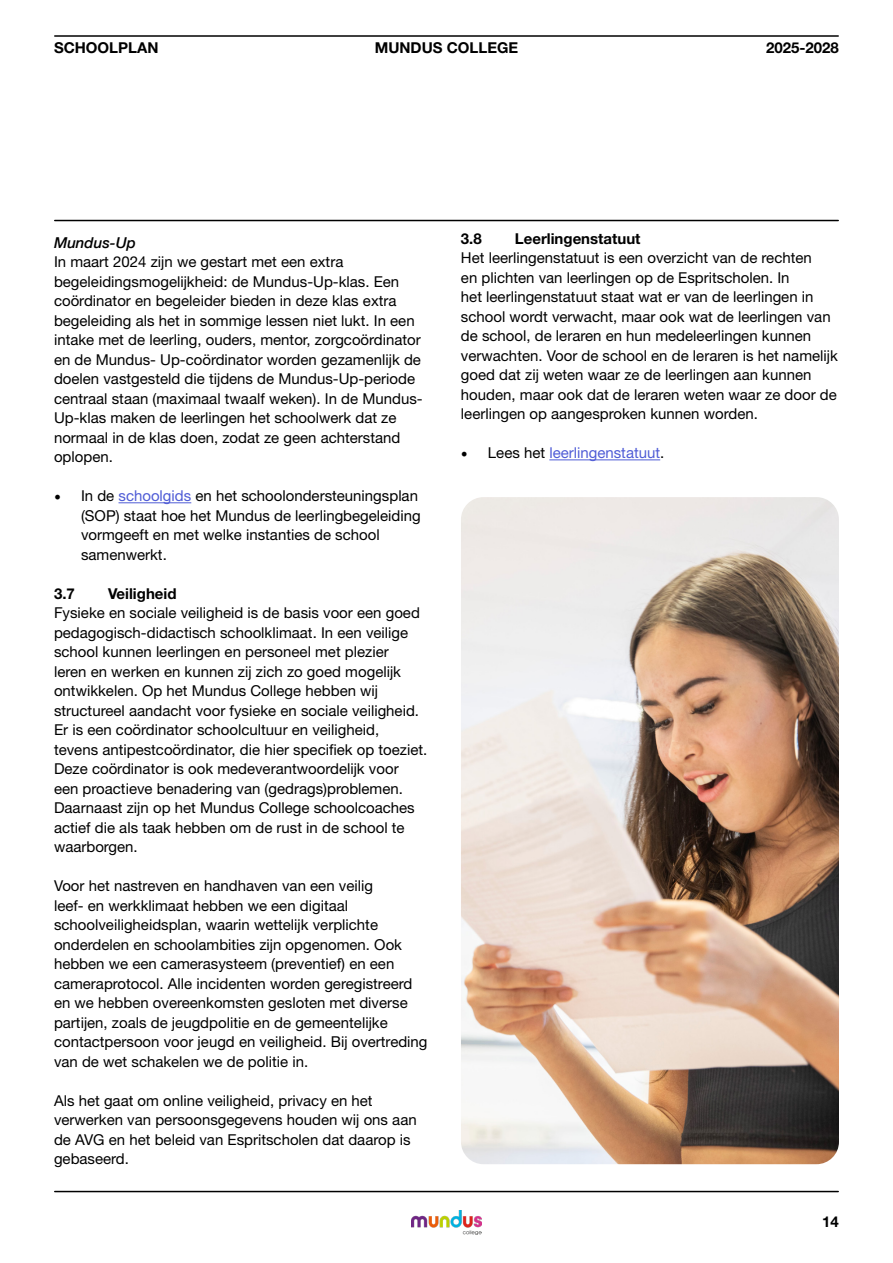
<style>
.page{position:relative;width:893px;height:1263px;background:#fff}
.page>*{position:absolute;margin:0;border:0;box-sizing:border-box;transform-origin:0 0}
.t1{font:15px/19.5px "Helvetica Neue LT Pro";color:#000}
.t2{font:700 15px "Helvetica Neue LT Pro";color:#000}
.t3{font:15px "Helvetica Neue LT Pro";color:#4f5cd6}
.t4{font:italic 500 15px "Helvetica Neue";color:#000}
.s1{font-family:"Minion Pro";font-size:18px}
.s2{color:#4f5cd6}
.s3{font-family:"Minion Pro";font-size:18px;color:#000}
.s4{color:#000}
</style>
<div class="page">
<hr style="left:55px;top:35px;width:783px;height:2px;background:#000">
<img style="left:412px;top:1210px;width:69px;height:24px">
<hr style="left:55px;top:220px;width:783px;height:1px;background:#000">
<hr style="left:549px;top:459px;width:111px;height:1px;background:#4f5cd6">
<hr style="left:119px;top:502px;width:72px;height:1px;background:#4f5cd6">
<hr style="left:55px;top:1191px;width:783px;height:1px;background:#000">
<img style="left:461px;top:497px;width:378px;height:667px">
<p class="t2" style="left:54px;top:38px;width:106px">SCHOOLPLAN</p>
<p class="t2" style="left:766px;top:38px;width:74px">2025-2028</p>
<p class="t2" style="left:375px;top:38px;width:145px">MUNDUS COLLEGE</p>
<p class="t4" style="left:54px;top:230px;width:83px">Mundus-Up</p>
<p class="t1" style="left:54px;top:252px;width:370px">In maart 2024 zijn we gestart met een extra begeleidingsmogelijkheid: de Mundus-Up-klas. Een coördinator en begeleider bieden in deze klas extra begeleiding als het in sommige lessen niet lukt. In een intake met de leerling, ouders, mentor, zorgcoördinator en de Mundus- Up-coördinator worden gezamenlijk de doelen vastgesteld die tijdens de Mundus-Up-periode centraal staan (maximaal twaalf weken). In de Mundus-Up-klas maken de leerlingen het schoolwerk dat ze normaal in de klas doen, zodat ze geen achterstand oplopen.</p>
<p class="t1" style="left:81px;top:486px;width:341px;text-indent:-27px"><span class="s1">•</span> In de <span class="s2">schoolgids</span> en het schoolondersteuningsplan (SOP) staat hoe het Mundus de leerlingbegeleiding vormgeeft en met welke instanties de school samenwerkt.</p>
<p class="t2" style="left:54px;top:584px;width:22px">3.7</p>
<p class="t2" style="left:108px;top:584px;width:70px">Veiligheid</p>
<p class="t1" style="left:54px;top:603px;width:375px">Fysieke en sociale veiligheid is de basis voor een goed pedagogisch-didactisch schoolklimaat. In een veilige school kunnen leerlingen en personeel met plezier<br>leren en werken en kunnen zij zich zo goed mogelijk ontwikkelen. Op het Mundus College hebben wij structureel aandacht voor fysieke en sociale veiligheid.<br>Er is een coördinator schoolcultuur en veiligheid,<br>tevens antipestcoördinator, die hier specifiek op toeziet.<br>Deze coördinator is ook medeverantwoordelijk voor<br>een proactieve benadering van (gedrags)problemen.<br>Daarnaast zijn op het Mundus College schoolcoaches actief die als taak hebben om de rust in de school te waarborgen.</p>
<p class="t1" style="left:54px;top:876px;width:375px">Voor het nastreven en handhaven van een veilig<br>leef- en werkklimaat hebben we een digitaal schoolveiligheidsplan, waarin wettelijk verplichte onderdelen en schoolambities zijn opgenomen. Ook hebben we een camerasysteem (preventief) en een cameraprotocol. Alle incidenten worden geregistreerd en we hebben overeenkomsten gesloten met diverse partijen, zoals de jeugdpolitie en de gemeentelijke contactpersoon voor jeugd en veiligheid. Bij overtreding van de wet schakelen we de politie in.</p>
<p class="t1" style="left:54px;top:1090px;width:364px">Als het gaat om online veiligheid, privacy en het verwerken van persoonsgegevens houden wij ons aan de AVG en het beleid van Espritscholen dat daarop is gebaseerd.</p>
<p class="t2" style="left:461px;top:229px;width:22px">3.8</p>
<p class="t2" style="left:515px;top:229px;width:127px">Leerlingenstatuut</p>
<p class="t1" style="left:461px;top:248px;width:378px">Het leerlingenstatuut is een overzicht van de rechten<br>en plichten van leerlingen op de Espritscholen. In<br>het leerlingenstatuut staat wat er van de leerlingen in school wordt verwacht, maar ook wat de leerlingen van de school, de leraren en hun medeleerlingen kunnen verwachten. Voor de school en de leraren is het namelijk goed dat zij weten waar ze de leerlingen aan kunnen houden, maar ook dat de leraren weten waar ze door de leerlingen op aangesproken kunnen worden.</p>
<p class="t3" style="left:461px;top:444px;width:205px"><span class="s3">•</span> <span class="s4">Lees het</span> leerlingenstatuut<span class="s4">.</span></p>
<p class="t2" style="left:822px;top:1213px;width:18px">14</p>
</div>
